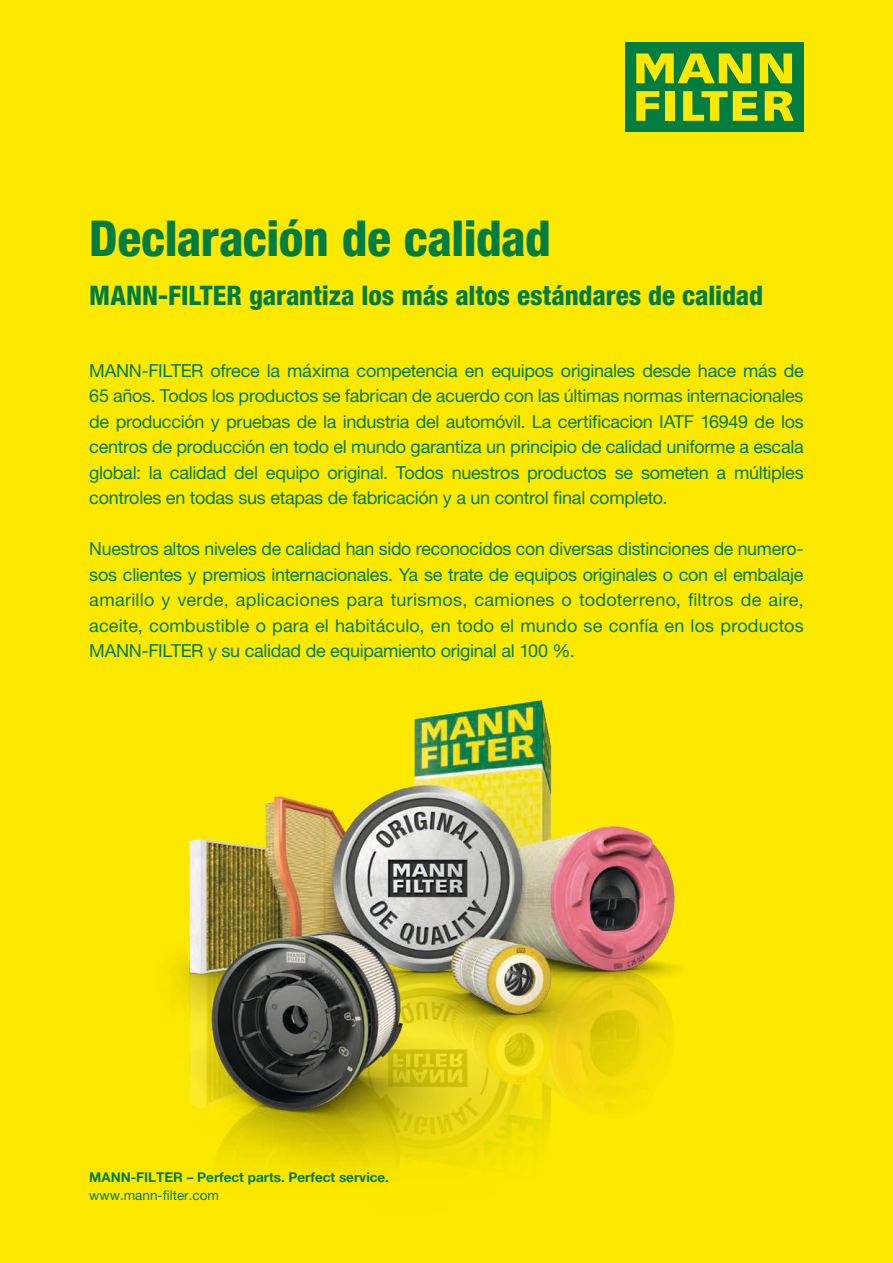
<style>
.page{position:relative;width:893px;height:1263px;background:#fde900}
.page>*{position:absolute;margin:0;border:0;box-sizing:border-box;transform-origin:0 0}
.t1{font:800 condensed 49.5px "Helvetica Neue LTW1 G";letter-spacing:-.01em;color:#007d40}
.t2{font:800 condensed 27px "Helvetica Neue LTW1 G";letter-spacing:-.005em;color:#007d40}
.t3{font:18px/25.5px "Helvetica Neue LT Pro";letter-spacing:-.015em;color:#007d40;text-align:justify}
.t4{font:700 13.5px "Helvetica Neue LT Pro";color:#007d40}
.t5{font:13.5px "Helvetica Neue LT Pro";color:#007d40}
</style>
<div class="page">
<div style="left:625px;top:43px;width:179px;height:89px;background:#007d40"></div>
<svg style="left:760px;top:53px;width:32px;height:30px"></svg>
<svg style="left:636px;top:91px;width:23px;height:30px"></svg>
<div style="left:665px;top:91px;width:10px;height:30px;background:#fde900"></div>
<svg style="left:683px;top:91px;width:74px;height:30px"></svg>
<svg style="left:765px;top:91px;width:29px;height:30px"></svg>
<svg style="left:636px;top:53px;width:115px;height:30px"></svg>
<img style="left:173px;top:699px;width:505px;height:470px">
<h1 class="t1" style="left:89px;top:209px;width:463px">Declaración de calidad</h1>
<h2 class="t2" style="left:89px;top:279px;width:675px">MANN-FILTER garantiza los más altos estándares de calidad</h2>
<p class="t3" style="left:89px;top:357px;width:716px">MANN-FILTER ofrece la máxima competencia en equipos originales desde hace más de 65 años. Todos los productos se fabrican de acuerdo con las últimas normas internacionales de producción y pruebas de la industria del automóvil. La certificacion IATF 16949 de los centros de producción en todo el mundo garantiza un principio de calidad uniforme a escala global: la calidad del equipo original. Todos nuestros productos se someten a múltiples controles en todas sus etapas de fabricación y a un control final completo.</p>
<p class="t3" style="left:89px;top:536px;width:716px">Nuestros altos niveles de calidad han sido reconocidos con diversas distinciones de numero&shy;sos clientes y premios internacionales. Ya se trate de equipos originales o con el embalaje amarillo y verde, aplicaciones para turismos, camiones o todoterreno, filtros de aire, aceite, combustible o para el habitáculo, en todo el mundo se confía en los productos MANN-FILTER y su calidad de equipamiento original al 100 %.</p>
<p class="t4" style="left:89px;top:1169px;width:301px">MANN-FILTER – Perfect parts. Perfect service.</p>
<p class="t5" style="left:89px;top:1187px;width:131px">www.mann-filter.com</p>
</div>
